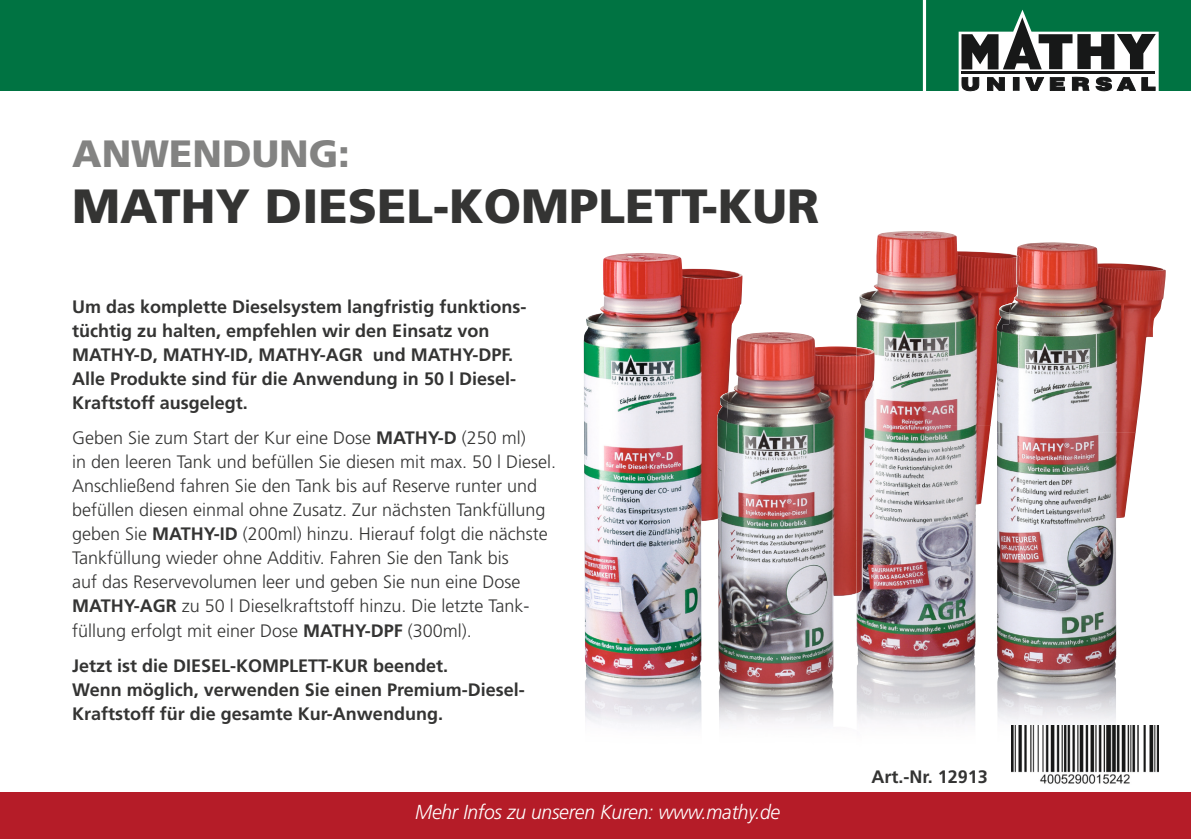
<style>
.page{position:relative;width:1191px;height:839px;background:#fff}
.page>*{position:absolute;margin:0;border:0;box-sizing:border-box;transform-origin:0 0}
.t1{font:900 48px "Frutiger";color:#343433}
.t2{font:900 38px "Frutiger";color:#838382}
.t3{font:italic 300 20.2px "Frutiger";letter-spacing:-.01em;color:#fff;scale:.95 1}
.t4{font:300 18px/24px "Frutiger";color:#343433}
.t5{font:700 18px/24px "Frutiger";color:#343433}
.s1{font-weight:700}
</style>
<div class="page">
<img style="left:583px;top:253px;width:159px;height:212px">
<img style="left:584px;top:465px;width:134px;height:213px">
<img style="left:585px;top:678px;width:117px;height:48px">
<img style="left:856px;top:231px;width:141px;height:194px">
<img style="left:874px;top:425px;width:116px;height:195px">
<img style="left:874px;top:619px;width:101px;height:105px">
<img style="left:718px;top:332px;width:138px;height:392px">
<img style="left:717px;top:392px;width:11px;height:126px">
<img style="left:856px;top:347px;width:18px;height:375px">
<img style="left:997px;top:242px;width:169px;height:190px">
<img style="left:997px;top:432px;width:138px;height:191px">
<img style="left:997px;top:622px;width:119px;height:100px">
<img style="left:996px;top:255px;width:24px;height:117px">
<div style="left:0;top:0;width:1191px;height:90px;background:#007342"></div>
<svg style="left:958px;top:10px;width:200px;height:82px"></svg>
<hr style="left:923px;top:0;width:3px;height:92px;background:#fff">
<div style="left:0;top:791px;width:1191px;height:47px;background:#b51c28"></div>
<img style="left:1011px;top:725px;width:147px;height:59px">
<h2 class="t2" style="left:72px;top:131px;width:279px">ANWENDUNG:</h2>
<h1 class="t1" style="left:72px;top:177px;width:748px">MATHY DIESEL-KOMPLETT-KUR</h1>
<p class="t5" style="left:72px;top:294px;width:456px">Um das komplette Dieselsystem langfristig funktions&shy;tüchtig zu halten, empfehlen wir den Einsatz von MATHY-D, MATHY-ID, MATHY-AGR und MATHY-DPF.<br>Alle Produkte sind für die Anwendung in 50 l Diesel-Kraftstoff ausgelegt.</p>
<p class="t4" style="left:72px;top:426px;width:485px">Geben Sie zum Start der Kur eine Dose <span class="s1">MATHY-D</span> (250 ml)<br>in den leeren Tank und befüllen Sie diesen mit max. 50 l Diesel.<br>Anschließend fahren Sie den Tank bis auf Reserve runter und befüllen diesen einmal ohne Zusatz. Zur nächsten Tankfüllung geben Sie <span class="s1">MATHY-ID</span> (200ml) hinzu. Hierauf folgt die nächste Tankfüllung wieder ohne Additiv. Fahren Sie den Tank bis<br>auf das Reservevolumen leer und geben Sie nun eine Dose <span class="s1">MATHY-AGR</span> zu 50 l Dieselkraftstoff hinzu. Die letzte Tank&shy;füllung erfolgt mit einer Dose <span class="s1">MATHY-DPF</span> (300ml).</p>
<p class="t5" style="left:72px;top:653px;width:454px">Jetzt ist die DIESEL-KOMPLETT-KUR beendet.<br>Wenn möglich, verwenden Sie einen Premium-Diesel-<br>Kraftstoff für die gesamte Kur-Anwendung.</p>
<p class="t3" style="left:415px;top:800px;width:386px">Mehr Infos zu unseren Kuren: www.mathy.de</p>
<p class="t5" style="left:871px;top:764px;width:118px">Art.-Nr. 12913</p>
</div>
